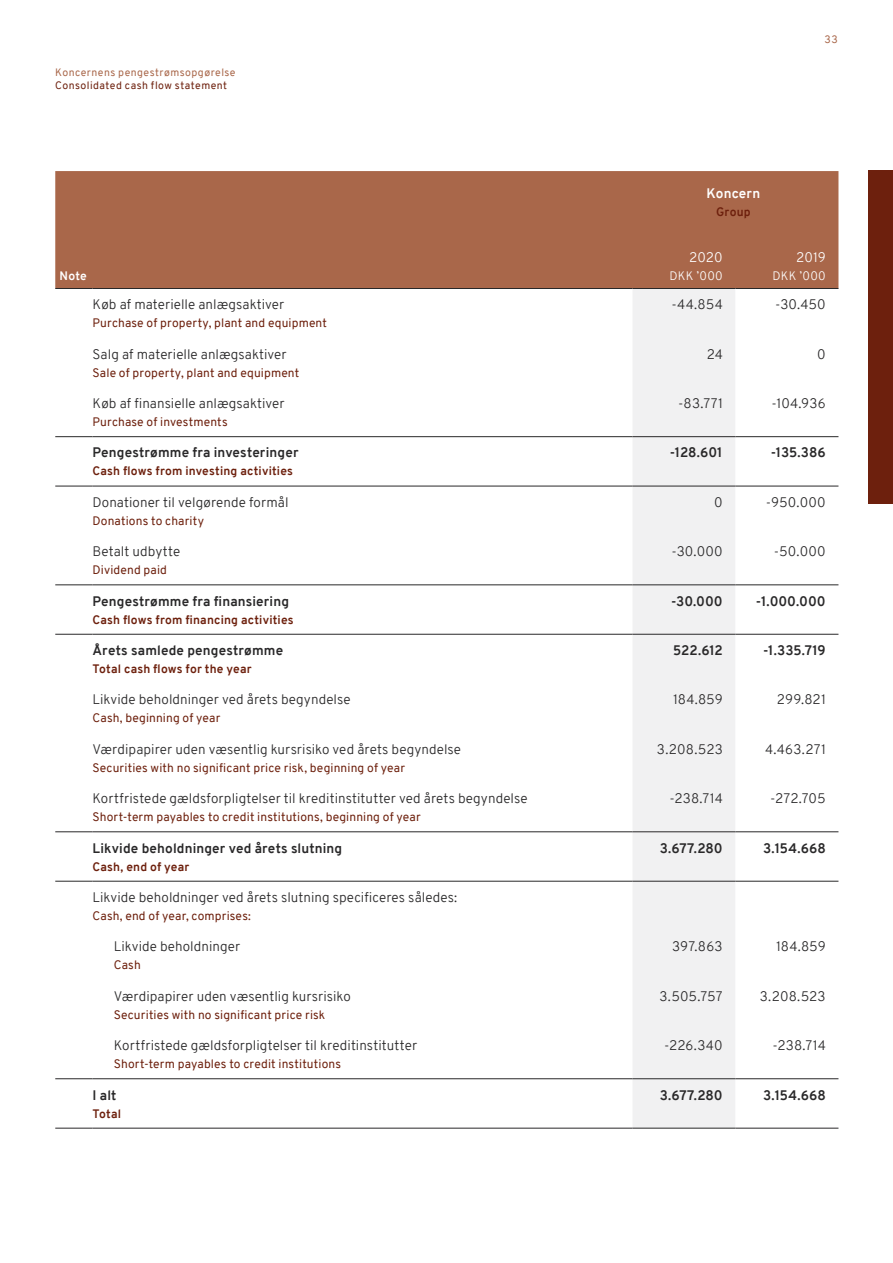
<style>
.page{position:relative;width:893px;height:1263px;background:#fff}
.page>*{position:absolute;margin:0;border:0;box-sizing:border-box;transform-origin:0 0}
.t1{font:300 13.5px "Overpass";letter-spacing:.005em;color:#292829}
.t2{font:700 13.5px "Overpass";letter-spacing:.01em;color:#292829}
.t3{font:300 13.5px "Overpass";letter-spacing:.005em;color:#fff}
.t4{font:700 13.5px "Overpass";letter-spacing:.01em;color:#fff}
.t5{font:12px "Overpass";letter-spacing:.015em;color:#6d200d}
.t6{font:700 12px "Overpass";letter-spacing:.015em;color:#6d200d}
.t7{font:300 12px "Overpass";letter-spacing:.02em;color:#fff}
.t8{font:700 12px "Overpass";color:#fff}
.t9{font:10.5px "Overpass";letter-spacing:.045em;color:#a9674a}
.t10{font:10.5px "Overpass";letter-spacing:.045em;color:#6d200d}
</style>
<div class="page">
<div style="left:55px;top:171px;width:783px;height:117px;background:#a9674a"></div>
<svg style="left:55px;top:437px;width:577px;height:691px"></svg>
<div style="left:632px;top:289px;width:103px;height:839px;background:#f1f1f2"></div>
<svg style="left:735px;top:437px;width:103px;height:691px"></svg>
<hr style="left:55px;top:288px;width:37px;height:1px;background:#292829">
<hr style="left:92px;top:288px;width:540px;height:1px;background:#292829">
<hr style="left:632px;top:288px;width:103px;height:1px;background:#292829">
<hr style="left:735px;top:288px;width:103px;height:1px;background:#292829">
<hr style="left:55px;top:584px;width:37px;height:1px;background:#292829">
<hr style="left:92px;top:584px;width:540px;height:1px;background:#292829">
<hr style="left:632px;top:584px;width:103px;height:1px;background:#292829">
<hr style="left:735px;top:584px;width:103px;height:1px;background:#292829">
<hr style="left:55px;top:634px;width:37px;height:1px;background:#292829">
<hr style="left:92px;top:634px;width:540px;height:1px;background:#292829">
<hr style="left:632px;top:634px;width:103px;height:1px;background:#292829">
<hr style="left:735px;top:634px;width:103px;height:1px;background:#292829">
<hr style="left:55px;top:831px;width:37px;height:1px;background:#292829">
<hr style="left:92px;top:831px;width:540px;height:1px;background:#292829">
<hr style="left:632px;top:831px;width:103px;height:1px;background:#292829">
<hr style="left:735px;top:831px;width:103px;height:1px;background:#292829">
<hr style="left:55px;top:1078px;width:37px;height:1px;background:#292829">
<hr style="left:92px;top:1078px;width:540px;height:1px;background:#292829">
<hr style="left:632px;top:1078px;width:103px;height:1px;background:#292829">
<hr style="left:735px;top:1078px;width:103px;height:1px;background:#292829">
<hr style="left:55px;top:881px;width:37px;height:1px;background:#292829">
<hr style="left:92px;top:881px;width:540px;height:1px;background:#292829">
<hr style="left:632px;top:881px;width:103px;height:1px;background:#292829">
<hr style="left:735px;top:881px;width:103px;height:1px;background:#292829">
<hr style="left:55px;top:1128px;width:37px;height:1px;background:#292829">
<hr style="left:92px;top:1128px;width:540px;height:1px;background:#292829">
<hr style="left:632px;top:1128px;width:103px;height:1px;background:#292829">
<hr style="left:735px;top:1128px;width:103px;height:1px;background:#292829">
<hr style="left:55px;top:486px;width:37px;height:1px;background:#292829">
<hr style="left:92px;top:486px;width:540px;height:1px;background:#292829">
<hr style="left:632px;top:486px;width:103px;height:1px;background:#292829">
<hr style="left:735px;top:486px;width:103px;height:1px;background:#292829">
<hr style="left:55px;top:436px;width:37px;height:1px;background:#292829">
<hr style="left:92px;top:436px;width:540px;height:1px;background:#292829">
<hr style="left:632px;top:436px;width:103px;height:1px;background:#292829">
<hr style="left:735px;top:436px;width:103px;height:1px;background:#292829">
<div style="left:869px;top:170px;width:24px;height:334px;background:#6d200d"></div>
<p class="t9" style="left:824px;top:32px;width:15px">33</p>
<p class="t9" style="left:55px;top:65px;width:182px">Koncernens pengestrømsopgørelse</p>
<p class="t10" style="left:55px;top:78px;width:173px">Consolidated cash flow statement</p>
<p class="t4" style="left:707px;top:184px;width:55px">Koncern</p>
<p class="t6" style="left:716px;top:203px;width:36px">Group</p>
<p class="t8" style="left:60px;top:267px;width:29px">Note</p>
<p class="t3" style="left:689px;top:248px;width:35px">2020</p>
<p class="t7" style="left:669px;top:267px;width:55px">DKK ’000</p>
<p class="t3" style="left:796px;top:248px;width:31px">2019</p>
<p class="t7" style="left:772px;top:267px;width:55px">DKK ’000</p>
<p class="t1" style="left:92px;top:295px;width:193px">Køb af materielle anlægsaktiver</p>
<p class="t5" style="left:92px;top:314px;width:236px">Purchase of property, plant and equipment</p>
<p class="t1" style="left:671px;top:295px;width:53px">-44.854</p>
<p class="t1" style="left:775px;top:295px;width:52px">-30.450</p>
<p class="t1" style="left:92px;top:344px;width:196px">Salg af materielle anlægsaktiver</p>
<p class="t5" style="left:92px;top:364px;width:208px">Sale of property, plant and equipment</p>
<p class="t1" style="left:707px;top:344px;width:18px">24</p>
<p class="t1" style="left:817px;top:344px;width:10px">0</p>
<p class="t1" style="left:92px;top:394px;width:194px">Køb af finansielle anlægsaktiver</p>
<p class="t5" style="left:92px;top:413px;width:137px">Purchase of investments</p>
<p class="t1" style="left:678px;top:394px;width:46px">-83.771</p>
<p class="t1" style="left:771px;top:394px;width:56px">-104.936</p>
<p class="t2" style="left:92px;top:443px;width:208px">Pengestrømme fra investeringer</p>
<p class="t6" style="left:92px;top:463px;width:202px">Cash flows from investing activities</p>
<p class="t2" style="left:670px;top:443px;width:54px">-128.601</p>
<p class="t2" style="left:771px;top:443px;width:56px">-135.386</p>
<p class="t1" style="left:92px;top:492px;width:198px">Donationer til velgørende formål</p>
<p class="t5" style="left:92px;top:512px;width:113px">Donations to charity</p>
<p class="t1" style="left:714px;top:492px;width:10px">0</p>
<p class="t1" style="left:766px;top:492px;width:61px">-950.000</p>
<p class="t1" style="left:92px;top:542px;width:89px">Betalt udbytte</p>
<p class="t5" style="left:92px;top:561px;width:76px">Dividend paid</p>
<p class="t1" style="left:671px;top:542px;width:53px">-30.000</p>
<p class="t1" style="left:774px;top:542px;width:53px">-50.000</p>
<p class="t2" style="left:92px;top:591px;width:198px">Pengestrømme fra finansiering</p>
<p class="t6" style="left:92px;top:611px;width:203px">Cash flows from financing activities</p>
<p class="t2" style="left:671px;top:591px;width:53px">-30.000</p>
<p class="t2" style="left:756px;top:591px;width:71px">-1.000.000</p>
<p class="t2" style="left:92px;top:641px;width:192px">Årets samlede pengestrømme</p>
<p class="t6" style="left:92px;top:660px;width:161px">Total cash flows for the year</p>
<p class="t2" style="left:673px;top:641px;width:51px">522.612</p>
<p class="t2" style="left:763px;top:641px;width:64px">-1.335.719</p>
<p class="t1" style="left:92px;top:690px;width:260px">Likvide beholdninger ved årets begyndelse</p>
<p class="t5" style="left:92px;top:710px;width:129px">Cash, beginning of year</p>
<p class="t1" style="left:673px;top:690px;width:51px">184.859</p>
<p class="t1" style="left:777px;top:690px;width:50px">299.821</p>
<p class="t1" style="left:92px;top:739px;width:370px">Værdipapirer uden væsentlig kursrisiko ved årets begyndelse</p>
<p class="t5" style="left:92px;top:759px;width:314px">Securities with no significant price risk, beginning of year</p>
<p class="t1" style="left:657px;top:739px;width:67px">3.208.523</p>
<p class="t1" style="left:765px;top:739px;width:62px">4.463.271</p>
<p class="t1" style="left:92px;top:789px;width:437px">Kortfristede gældsforpligtelser til kreditinstitutter ved årets begyndelse</p>
<p class="t5" style="left:92px;top:808px;width:330px">Short-term payables to credit institutions, beginning of year</p>
<p class="t1" style="left:669px;top:789px;width:55px">-238.714</p>
<p class="t1" style="left:770px;top:789px;width:57px">-272.705</p>
<p class="t2" style="left:92px;top:838px;width:251px">Likvide beholdninger ved årets slutning</p>
<p class="t6" style="left:92px;top:858px;width:98px">Cash, end of year</p>
<p class="t2" style="left:660px;top:838px;width:64px">3.677.280</p>
<p class="t2" style="left:763px;top:838px;width:64px">3.154.668</p>
<p class="t1" style="left:92px;top:888px;width:366px">Likvide beholdninger ved årets slutning specificeres således:</p>
<p class="t5" style="left:92px;top:907px;width:160px">Cash, end of year, comprises:</p>
<p class="t1" style="left:114px;top:937px;width:128px">Likvide beholdninger</p>
<p class="t5" style="left:114px;top:956px;width:29px">Cash</p>
<p class="t1" style="left:672px;top:937px;width:52px">397.863</p>
<p class="t1" style="left:776px;top:937px;width:51px">184.859</p>
<p class="t1" style="left:114px;top:986px;width:239px">Værdipapirer uden væsentlig kursrisiko</p>
<p class="t5" style="left:114px;top:1006px;width:213px">Securities with no significant price risk</p>
<p class="t1" style="left:659px;top:986px;width:65px">3.505.757</p>
<p class="t1" style="left:760px;top:986px;width:67px">3.208.523</p>
<p class="t1" style="left:114px;top:1036px;width:305px">Kortfristede gældsforpligtelser til kreditinstitutter</p>
<p class="t5" style="left:114px;top:1055px;width:229px">Short-term payables to credit institutions</p>
<p class="t1" style="left:664px;top:1036px;width:60px">-226.340</p>
<p class="t1" style="left:772px;top:1036px;width:55px">-238.714</p>
<p class="t2" style="left:92px;top:1085px;width:25px">I alt</p>
<p class="t6" style="left:92px;top:1105px;width:30px">Total</p>
<p class="t2" style="left:660px;top:1085px;width:64px">3.677.280</p>
<p class="t2" style="left:763px;top:1085px;width:64px">3.154.668</p>
</div>
